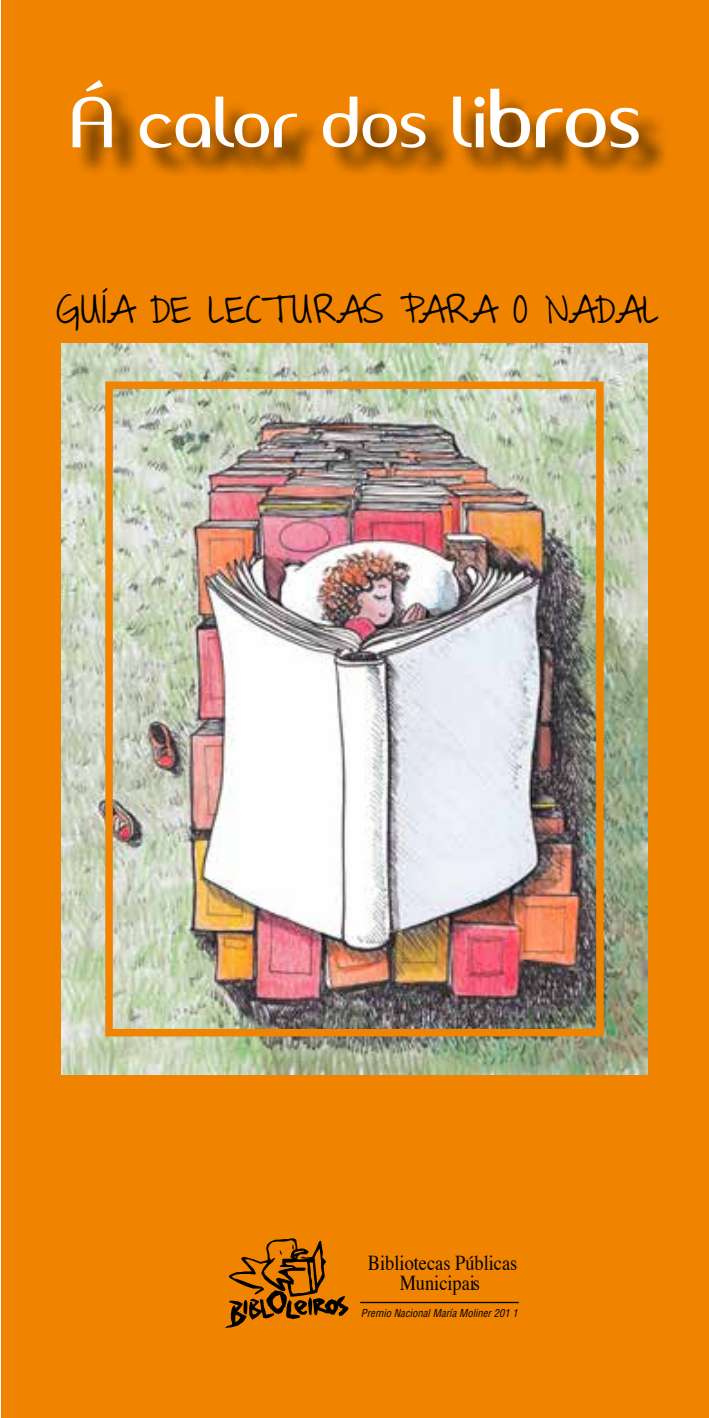
<style>
.page{position:relative;width:709px;height:1418px;background:#fff}
.page>*{position:absolute;margin:0;border:0;box-sizing:border-box;transform-origin:0 0}
.t1{font:67.5px "Amerika Sans";letter-spacing:-.01em;color:#fff}
.t2{font:34.25px "The Great Escape";color:#000}
.t3{font:21.25px/20px "Times";color:#000;text-align:center;scale:.86 1}
.t4{font:italic condensed 10.75px "Helvetica";color:#000}
.s1{font-size:78px}
</style>
<div class="page">
<div style="left:1px;top:0;width:708px;height:1417px;background:#f08300"></div>
<img style="left:62px;top:343px;width:585px;height:731px">
<hr style="left:360px;top:1301px;width:159px;height:2px;background:#000">
<svg style="left:226px;top:1238px;width:122px;height:89px"></svg>
<div style="left:76px;top:86px;width:593px;height:93px;background:#000;opacity:.75"></div>
<div style="left:105px;top:381px;width:498px;height:655px;border:8px solid #f08300"></div>
<h1 class="t1" style="left:69px;top:80px;width:573px">Á calor dos li<span class="s1">bros</span></h1>
<h2 class="t2" style="left:56px;top:291px;width:605px">GUÍA DE LECT URAS PARA O NADAL</h2>
<h3 class="t3" style="left:368px;top:1251px;width:175px">Bibliotecas Públicas<br>Municipais</h3>
<p class="t4" style="left:361px;top:1305px;width:158px">Premio Nacional María Moliner 201 1</p>
</div>
